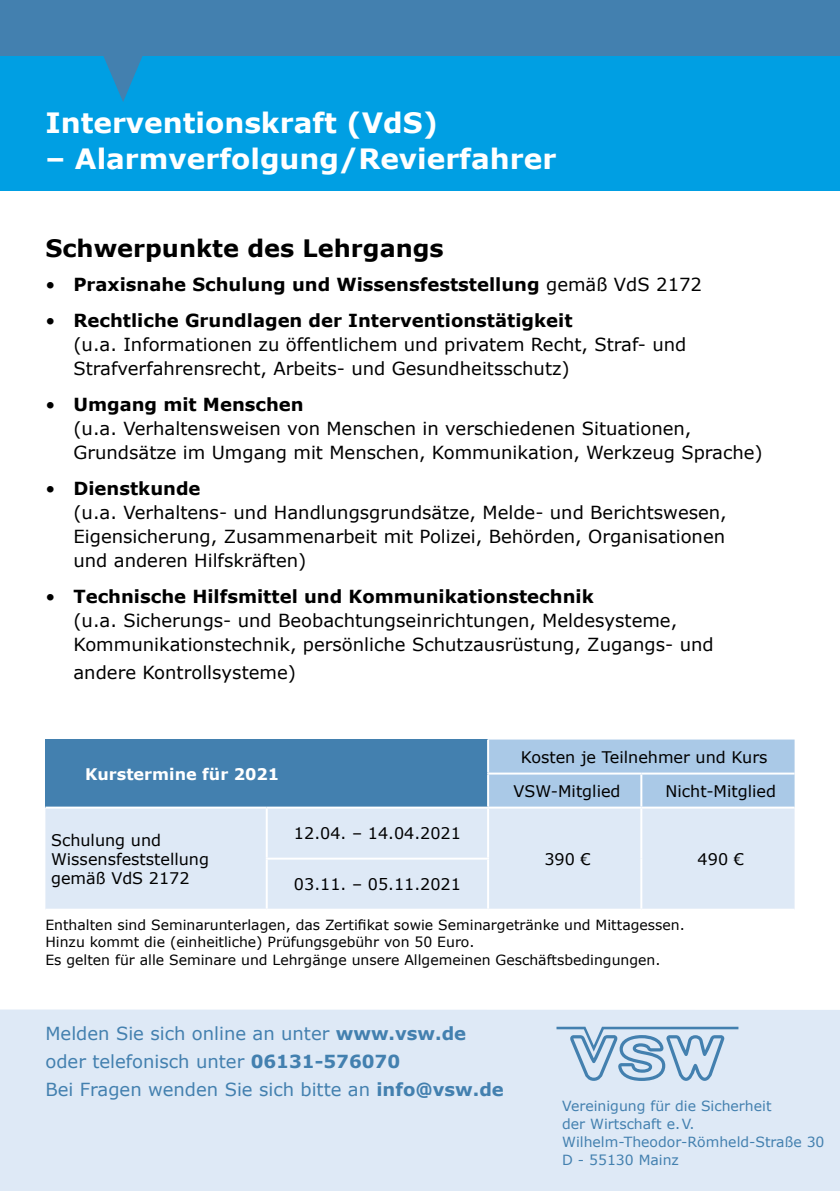
<style>
.page{position:relative;width:840px;height:1191px;background:#fff}
.page>*{position:absolute;margin:0;border:0;box-sizing:border-box;transform-origin:0 0}
.t1{font:700 28px "Verdana";color:#fff}
.t2{font:700 24px "Verdana";color:#000}
.t3{font:18px/24px "Verdana";color:#000}
.t4{font:18px/28px "Verdana";color:#4380af}
.t5{font:700 18px "Verdana";color:#000}
.t6{font:16px/19.2px "Verdana";color:#000}
.t7{font:700 16px "Verdana";color:#fff}
.t8{font:14px/17.4px "Verdana";color:#000}
.t9{font:14px/18px "Verdana";color:#4380af}
.s1{font-weight:400}
.s2{font-weight:700}
</style>
<div class="page">
<div style="left:0;top:1009px;width:839px;height:182px;background:#dee9f6"></div>
<div style="left:45px;top:739px;width:443px;height:68px;background:#4380af"></div>
<div style="left:489px;top:739px;width:305px;height:67px;background:#aac9e7"></div>
<div style="left:45px;top:808px;width:749px;height:100px;background:#dee9f6"></div>
<hr style="left:487px;top:739px;width:2px;height:33px;background:#fff">
<hr style="left:487px;top:772px;width:154px;height:2px;background:#fff">
<hr style="left:487px;top:774px;width:2px;height:32px;background:#fff">
<hr style="left:641px;top:772px;width:153px;height:2px;background:#fff">
<hr style="left:640px;top:774px;width:2px;height:32px;background:#fff">
<hr style="left:45px;top:806px;width:221px;height:2px;background:#fff">
<hr style="left:266px;top:806px;width:222px;height:2px;background:#fff">
<hr style="left:265px;top:808px;width:2px;height:49px;background:#fff">
<hr style="left:487px;top:808px;width:2px;height:49px;background:#fff">
<hr style="left:640px;top:808px;width:2px;height:50px;background:#fff">
<hr style="left:265px;top:857px;width:224px;height:2px;background:#fff">
<hr style="left:265px;top:859px;width:2px;height:49px;background:#fff">
<hr style="left:487px;top:859px;width:2px;height:49px;background:#fff">
<hr style="left:640px;top:858px;width:2px;height:50px;background:#fff">
<div style="left:0;top:0;width:839px;height:57px;background:#4380af"></div>
<div style="left:0;top:57px;width:839px;height:134px;background:#009fe3"></div>
<svg style="left:79px;top:56px;width:87px;height:46px"></svg>
<svg style="left:556px;top:1026px;width:182px;height:55px"></svg>
<h1 class="t1" style="left:45px;top:103px;width:394px">Interventionskraft (VdS)</h1>
<h1 class="t1" style="left:45px;top:139px;width:512px">– Alarmverfolgung/Revierfahrer</h1>
<h2 class="t2" style="left:45px;top:231px;width:400px">Schwerpunkte des Lehrgangs</h2>
<p class="t5" style="left:45px;top:271px;width:657px"><span class="s1">•</span> Praxisnahe Schulung und Wissensfeststellung <span class="s1">gemäß VdS 2172</span></p>
<p class="t3" style="left:73px;top:308px;width:614px;text-indent:-28px">• <span class="s2">Rechtliche Grundlagen der Interventionstätigkeit<br></span>(u.a. Informationen zu öffentlichem und privatem Recht, Straf- und<br>Strafverfahrensrecht, Arbeits- und Gesundheitsschutz)</p>
<p class="t3" style="left:73px;top:392px;width:690px;text-indent:-28px">• <span class="s2">Umgang mit Menschen<br></span>(u.a. Verhaltensweisen von Menschen in verschiedenen Situationen,<br>Grundsätze im Umgang mit Menschen, Kommunikation, Werkzeug Sprache)</p>
<p class="t3" style="left:73px;top:476px;width:654px;text-indent:-28px">• <span class="s2">Dienstkunde<br></span>(u.a. Verhaltens- und Handlungsgrundsätze, Melde- und Berichtswesen, Eigensicherung, Zusammenarbeit mit Polizei, Behörden, Organisationen und anderen Hilfskräften)</p>
<p class="t3" style="left:73px;top:584px;width:641px;text-indent:-28px">• <span class="s2">Technische Hilfsmittel und Kommunikationstechnik<br></span>(u.a. Sicherungs- und Beobachtungseinrichtungen, Meldesysteme,<br>Kommunikationstechnik, persönliche Schutzausrüstung, Zugangs- und</p>
<p class="t3" style="left:73px;top:660px;width:224px">andere Kontrollsysteme)</p>
<p class="t7" style="left:85px;top:762px;width:196px">Kurstermine für 2021</p>
<p class="t6" style="left:51px;top:830px;width:159px">Schulung und<br>Wissensfeststellung gemäß VdS 2172</p>
<p class="t6" style="left:294px;top:823px;width:168px">12.04. – 14.04.2021</p>
<p class="t6" style="left:294px;top:874px;width:168px">03.11. – 05.11.2021</p>
<p class="t6" style="left:513px;top:739px;width:255px;line-height:34px;text-indent:7px">Kosten je Teilnehmer und Kurs<br>VSW-Mitglied</p>
<p class="t6" style="left:665px;top:781px;width:112px">Nicht-Mitglied</p>
<p class="t6" style="left:544px;top:849px;width:48px">390 €</p>
<p class="t6" style="left:697px;top:849px;width:48px">490 €</p>
<p class="t8" style="left:45px;top:916px;width:640px">Enthalten sind Seminarunterlagen, das Zertifikat sowie Seminargetränke und Mittagessen.<br>Hinzu kommt die (einheitliche) Prüfungsgebühr von 50 Euro.<br>Es gelten für alle Seminare und Lehrgänge unsere Allgemeinen Geschäftsbedingungen.</p>
<p class="t4" style="left:45px;top:1019px;width:459px">Melden Sie sich online an unter <span class="s2">www.vsw.de </span>oder telefonisch unter <span class="s2">06131-576070<br></span>Bei Fragen wenden Sie sich bitte an <span class="s2">info@vsw.de</span></p>
<p class="t9" style="left:562px;top:1096px;width:264px">Vereinigung für die Sicherheit<br>der Wirtschaft e.V.<br>Wilhelm-Theodor-Römheld-Straße 30<br>D - 55130 Mainz</p>
</div>
